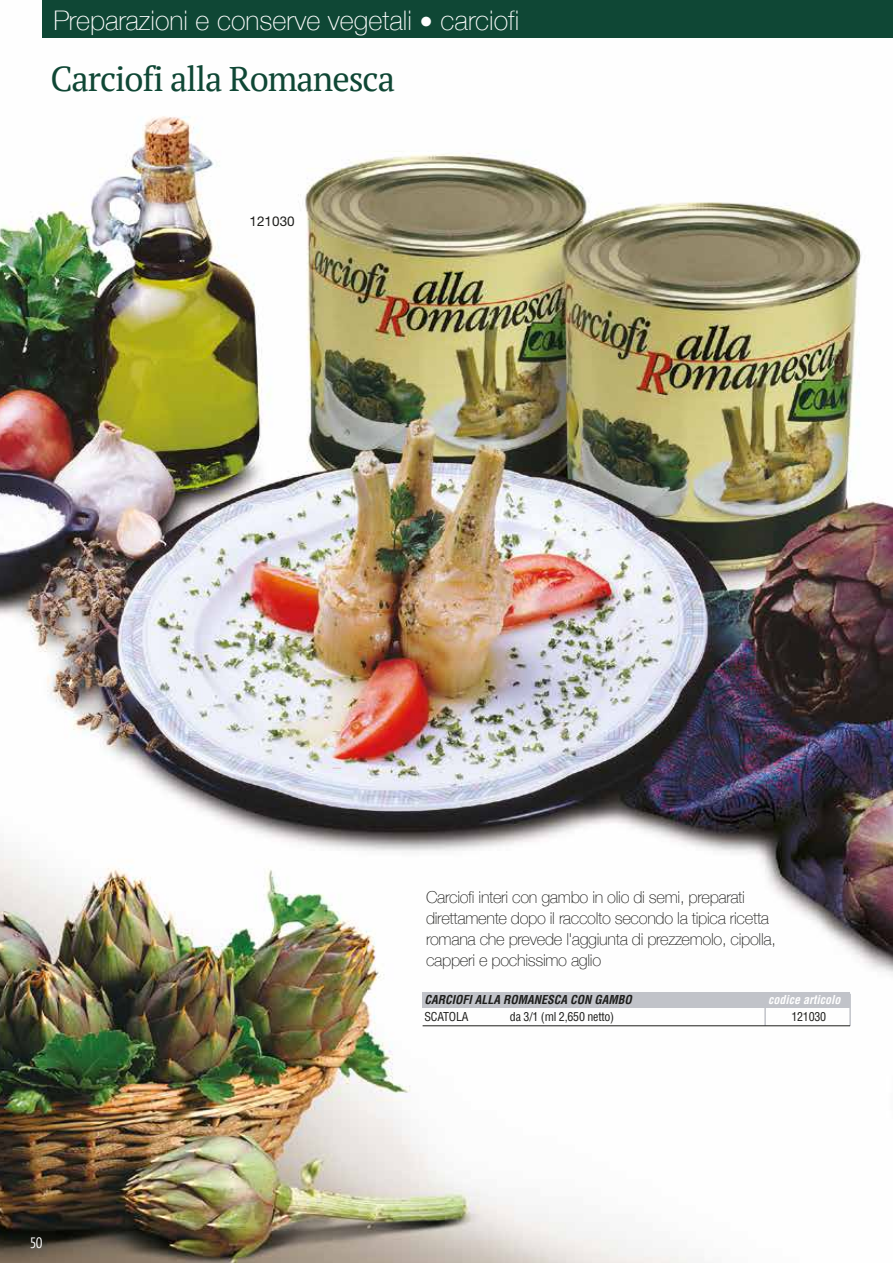
<style>
.page{position:relative;width:893px;height:1263px;background:#fff}
.page>*{position:absolute;margin:0;border:0;box-sizing:border-box;transform-origin:0 0}
.t1{font:34.5px "PT Serif";letter-spacing:-.03em;color:#0f4735}
.t2{font:100 27px "Helvetica Neue";color:#fff}
.t3{font:100 16.5px/21px "Helvetica Neue";letter-spacing:-.02em;color:#1d1d1b}
.t4{font:condensed 15px "PT Sans";color:#fff}
.t5{font:13.5px "Helvetica Neue";color:#1d1d1b}
.t6{font:condensed 12px "Helvetica";letter-spacing:-.02em;color:#1d1d1b}
.t7{font:italic 700 condensed 12px "Helvetica";color:#1d1d1b}
.t8{font:italic 700 condensed 12px "Helvetica";color:#fff}
</style>
<div class="page">
<img style="left:0;top:0;width:893px;height:1263px">
<div style="left:43px;top:0;width:850px;height:37px;background:#0f4735"></div>
<div style="left:423px;top:992px;width:427px;height:15px;background:#c1c3c9"></div>
<hr style="left:764px;top:994px;width:2px;height:32px;background:#c1c3c9">
<hr style="left:849px;top:994px;width:2px;height:32px;background:#c1c3c9">
<hr style="left:423px;top:1025px;width:427px;height:1px;background:#1d1d1b">
<h2 class="t2" style="left:53px;top:0;width:467px">Preparazioni e conserve vegetali • carciofi</h2>
<h1 class="t1" style="left:50px;top:56px;width:346px">Carciofi alla Romanesca</h1>
<p class="t5" style="left:250px;top:213px;width:47px">121030</p>
<p class="t4" style="left:30px;top:1233px;width:14px">50</p>
<p class="t3" style="left:426px;top:886px;width:351px">Carciofi interi con gambo in olio di semi, preparati direttamente dopo il raccolto secondo la tipica ricetta romana che prevede l'aggiunta di prezzemolo, cipolla, capperi e pochissimo aglio</p>
<p class="t7" style="left:425px;top:993px;width:209px">CARCIOFI ALLA ROMANESCA CON GAMBO</p>
<p class="t8" style="left:768px;top:993px;width:74px">codice articolo</p>
<p class="t6" style="left:425px;top:1009px;width:45px">SCATOLA</p>
<p class="t6" style="left:510px;top:1009px;width:106px">da 3/1 (ml 2,650 netto)</p>
<p class="t6" style="left:791px;top:1009px;width:36px">121030</p>
</div>
